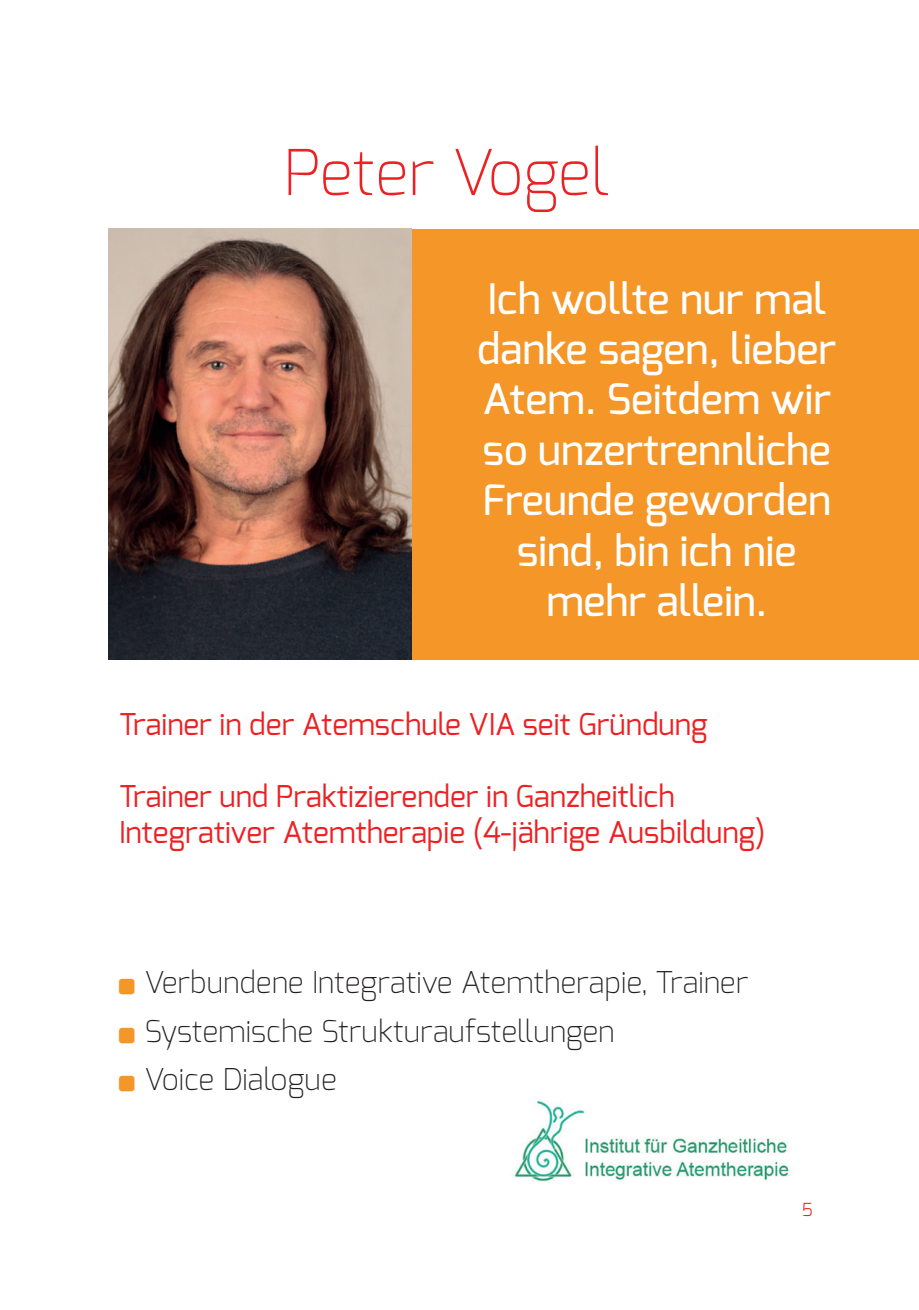
<style>
.page{position:relative;width:919px;height:1310px;background:#fff}
.page>*{position:absolute;margin:0;border:0;box-sizing:border-box;transform-origin:0 0}
.t1{font:200 63px "Exo";color:#ec2123}
.t2{font:500 42px/50.4px "Exo";color:#fff;text-align:center}
.t3{font:30px/36px "Exo";color:#ec2123}
.t4{font:200 30px/48.9px "Exo";color:#231f20}
.t5{font:300 18px "Exo";color:#ec2123}
</style>
<div class="page">
<div style="left:108px;top:229px;width:810px;height:430px;background:#f49628"></div>
<img style="left:108px;top:229px;width:303px;height:430px">
<img style="left:514px;top:1100px;width:275px;height:82px">
<h1 class="t1" style="left:284px;top:132px;width:327px">Peter Vogel</h1>
<h2 class="t2" style="left:477px;top:273px;width:360px">Ich wollte nur mal danke sagen, lieber<br>Atem. Seitdem wir so unzertrennliche<br>Freunde geworden sind, bin ich nie mehr allein.</h2>
<p class="t3" style="left:119px;top:706px;width:590px">Trainer in der Atemschule VIA seit Gründung</p>
<p class="t3" style="left:119px;top:778px;width:647px">Trainer und Praktizierender in Ganzheitlich<br>Integrativer Atemtherapie (4-jährige Ausbildung)</p>
<p class="t4" style="left:145px;top:957px;width:605px">Verbundene Integrative Atemtherapie, Trainer<br>Systemische Strukturaufstellungen<br>Voice Dialogue</p>
<p class="t5" style="left:801px;top:1198px;width:13px">5</p>
</div>
